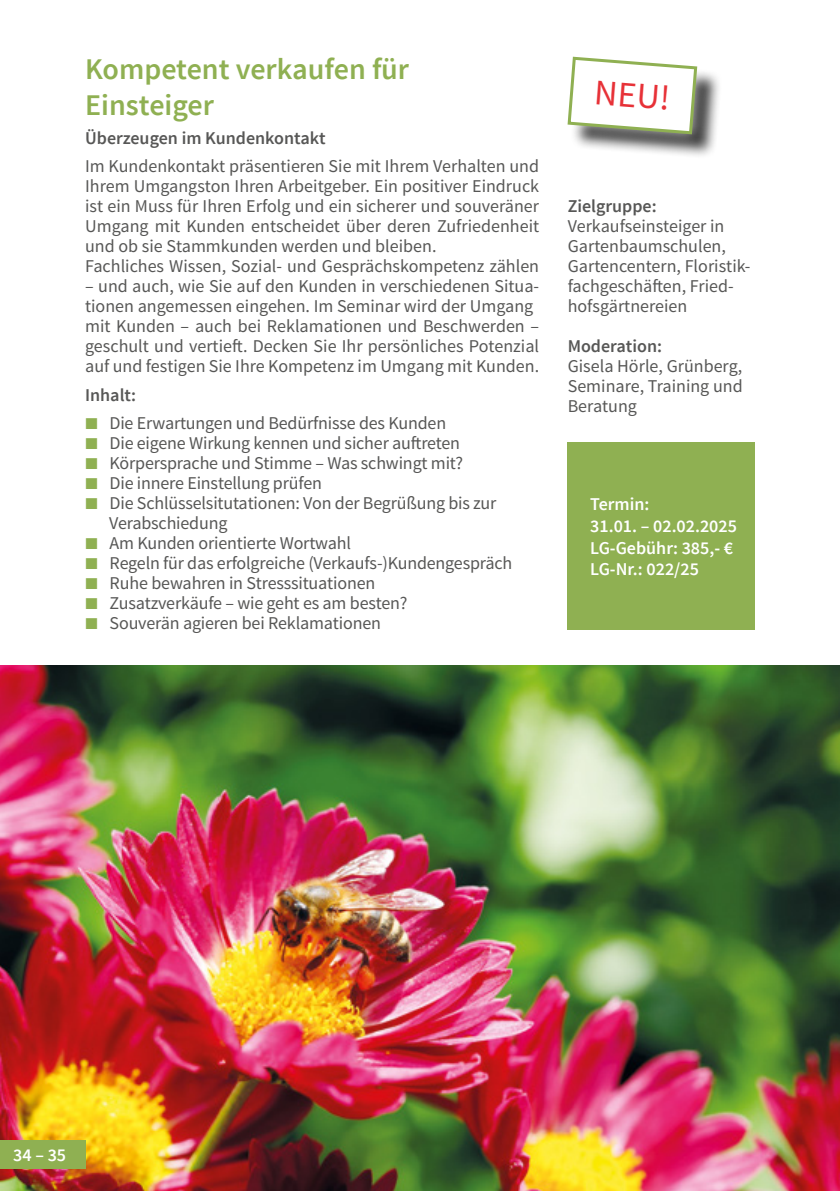
<style>
.page{position:relative;width:840px;height:1191px;background:#fff}
.page>*{position:absolute;margin:0;border:0;box-sizing:border-box;transform-origin:0 0}
.t1{font:36px "Source Sans Pro";color:#e73137}
.t2{font:600 30px/36px "Source Sans Pro";color:#8fb052}
.t3{font:18px/20px "Source Sans Pro";color:#575756}
.t4{font:600 18px/21.6px "Source Sans Pro";color:#fff}
.t5{font:600 18px "Source Sans Pro";color:#575756}
.s1{font-family:"Source Serif Variable";color:#8fb052}
</style>
<div class="page">
<img style="left:0;top:666px;width:839px;height:525px">
<div style="left:0;top:1140px;width:85px;height:28px;background:#8fb052"></div>
<div style="left:567px;top:442px;width:187px;height:187px;background:#8fb052"></div>
<div style="left:570px;top:60px;width:151px;height:99px;background:#000;opacity:.75"></div>
<svg style="left:567px;top:56px;width:143px;height:91px"></svg>
<h2 class="t2" style="left:85px;top:52px;width:325px">Kompetent verkaufen für<br>Einsteiger</h2>
<p class="t5" style="left:85px;top:127px;width:242px">Überzeugen im Kundenkontakt</p>
<p class="t3" style="left:85px;top:157px;width:455px">Im Kundenkontakt präsentieren Sie mit Ihrem Verhalten und Ihrem Umgangston Ihren Arbeitgeber. Ein positiver Eindruck ist ein Muss für Ihren Erfolg und ein sicherer und souveräner Umgang mit Kunden entscheidet über deren Zufriedenheit und ob sie Stammkunden werden und bleiben.<br>Fachliches Wissen, Sozial- und Gesprächskompetenz zählen</p>
<p class="t3" style="left:85px;top:277px;width:455px">– und auch, wie Sie auf den Kunden in verschiedenen Situa&shy;tionen angemessen eingehen. Im Seminar wird der Umgang mit Kunden – auch bei Reklamationen und Beschwerden – geschult und vertieft. Decken Sie Ihr persönliches Potenzial auf und festigen Sie Ihre Kompetenz im Umgang mit Kunden.</p>
<p class="t5" style="left:85px;top:384px;width:53px">Inhalt:</p>
<p class="t3" style="left:85px;top:413px;width:362px"><span class="s1">■</span> Die Erwartungen und Bedürfnisse des Kunden</p>
<p class="t3" style="left:85px;top:433px;width:376px"><span class="s1">■</span> Die eigene Wirkung kennen und sicher auftreten</p>
<p class="t3" style="left:85px;top:453px;width:379px"><span class="s1">■</span> Körpersprache und Stimme – Was schwingt mit?</p>
<p class="t3" style="left:85px;top:473px;width:238px"><span class="s1">■</span> Die innere Einstellung prüfen</p>
<p class="t3" style="left:109px;top:493px;width:388px;text-indent:-24px"><span class="s1">■</span> Die Schlüsselsitutationen: Von der Begrüßung bis zur<br>Verabschiedung</p>
<p class="t3" style="left:85px;top:533px;width:267px"><span class="s1">■</span> Am Kunden orientierte Wortwahl</p>
<p class="t3" style="left:85px;top:553px;width:428px"><span class="s1">■</span> Regeln für das erfolgreiche (Verkaufs-)Kundengespräch</p>
<p class="t3" style="left:85px;top:573px;width:291px"><span class="s1">■</span> Ruhe bewahren in Stresssituationen</p>
<p class="t3" style="left:85px;top:593px;width:323px"><span class="s1">■</span> Zusatzverkäufe – wie geht es am besten?</p>
<p class="t3" style="left:85px;top:613px;width:297px"><span class="s1">■</span> Souverän agieren bei Reklamationen</p>
<h1 class="t1" style="left:596px;top:70px;width:77px;rotate:5deg">NEU!</h1>
<p class="t5" style="left:567px;top:195px;width:90px">Zielgruppe:</p>
<p class="t3" style="left:567px;top:217px;width:184px">Verkaufseinsteiger in<br>Gartenbaumschulen,<br>Gartencentern, Floristik&shy;fachgeschäften, Fried&shy;hofsgärtnereien</p>
<p class="t5" style="left:567px;top:335px;width:96px">Moderation:</p>
<p class="t3" style="left:567px;top:356px;width:176px;text-align:justify">Gisela Hörle, Grünberg, Seminare, Training und Beratung</p>
<p class="t4" style="left:590px;top:494px;width:148px">Termin:<br>31.01. – 02.02.2025<br>LG-Gebühr: 385,- €<br>LG-Nr.: 022/25</p>
<p class="t4" style="left:13px;top:1144px;width:54px">34 – 35</p>
</div>
